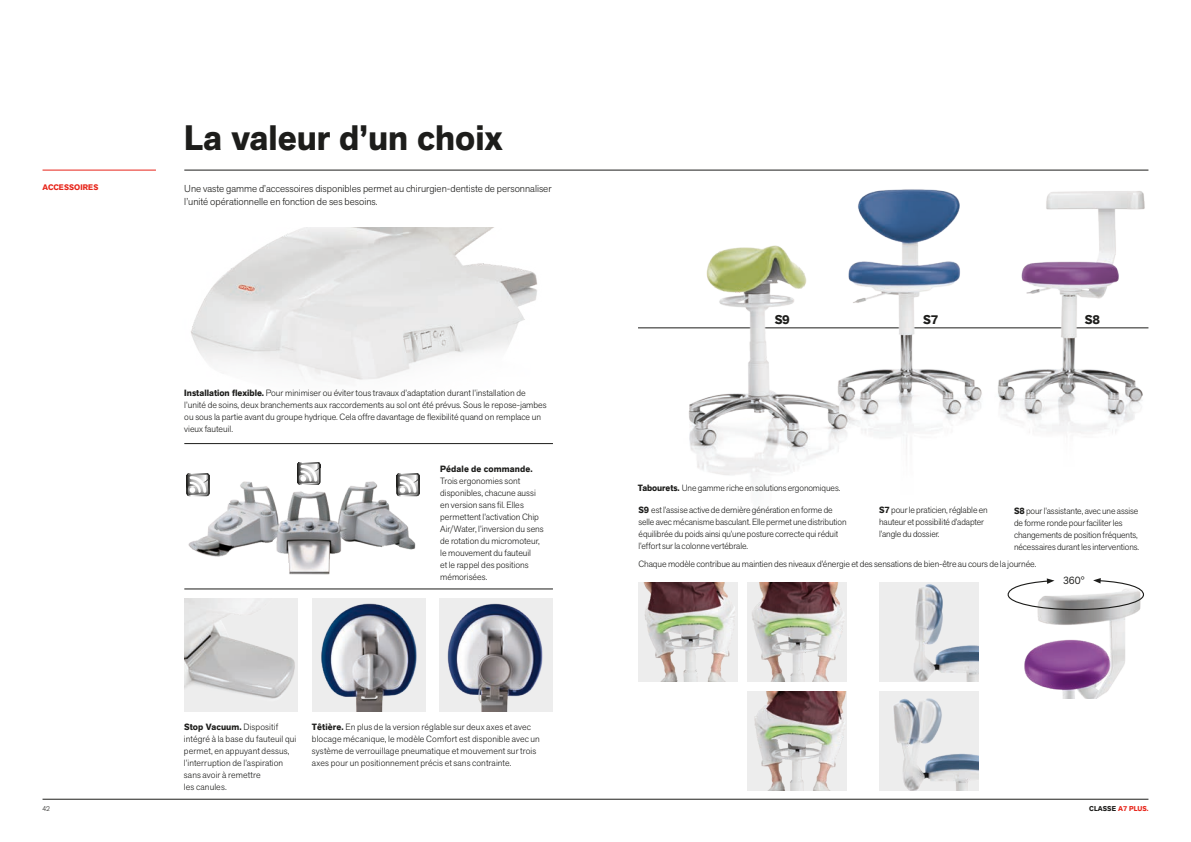
<style>
.page{position:relative;width:1191px;height:842px;background:#fff}
.page>*{position:absolute;margin:0;border:0;box-sizing:border-box;transform-origin:0 0}
.t1{font:700 35px "Akzid Grtsk Next";color:#1d1d1b}
.t2{font:700 12.6px "Akzid Grtsk Next";color:#1d1d1b}
.t3{font:10.6px "Akzid Grtsk Next";color:#1d1d1b}
.t4{font:300 10px/13px "Akzid Grtsk Next";color:#1d1d1b}
.t5{font:300 9px/12px "Akzid Grtsk Next";color:#1d1d1b}
.t6{font:700 9px "Akzid Grtsk Next";letter-spacing:.01em;color:#1d1d1b}
.t7{font:700 8px "Akzid Grtsk Next";letter-spacing:.01em;color:#e72419}
.t8{font:700 7px "Akzid Grtsk Next";letter-spacing:.01em;color:#e72419}
.t9{font:300 7px "Akzid Grtsk Next";color:#1d1d1b}
.s1{font-weight:700}
.s2{color:#1d1d1b}
</style>
<div class="page">
<hr style="left:638px;top:328px;width:510px;height:1px;background:#1d1d1b">
<hr style="left:184px;top:170px;width:964px;height:1px;background:#1d1d1b">
<hr style="left:43px;top:799px;width:1105px;height:1px;background:#1d1d1b">
<hr style="left:43px;top:170px;width:113px;height:1px;background:#e72419">
<img style="left:184px;top:598px;width:114px;height:114px">
<img style="left:440px;top:598px;width:113px;height:114px">
<img style="left:312px;top:598px;width:113px;height:114px">
<hr style="left:184px;top:443px;width:369px;height:1px;background:#1d1d1b">
<hr style="left:184px;top:589px;width:369px;height:1px;background:#1d1d1b">
<img style="left:188px;top:481px;width:228px;height:94px">
<svg style="left:186px;top:473px;width:24px;height:23px"></svg>
<svg style="left:409px;top:474px;width:11px;height:23px"></svg>
<svg style="left:396px;top:496px;width:13px;height:1px"></svg>
<svg style="left:396px;top:473px;width:23px;height:23px"></svg>
<svg style="left:320px;top:463px;width:1px;height:22px"></svg>
<svg style="left:297px;top:462px;width:23px;height:23px"></svg>
<img style="left:747px;top:582px;width:100px;height:99px">
<img style="left:747px;top:691px;width:100px;height:99px">
<img style="left:638px;top:582px;width:100px;height:99px">
<div style="left:879px;top:582px;width:99px;height:99px;background:#ededed"></div>
<img style="left:913px;top:584px;width:65px;height:97px">
<img style="left:879px;top:691px;width:99px;height:99px">
<img style="left:1024px;top:611px;width:114px;height:88px">
<svg style="left:1007px;top:578px;width:137px;height:33px"></svg>
<img style="left:666px;top:189px;width:483px;height:292px">
<img style="left:191px;top:227px;width:346px;height:153px">
<h1 class="t1" style="left:184px;top:115px;width:320px">La valeur d’un choix</h1>
<p class="t7" style="left:43px;top:182px;width:57px">ACCESSOIRES</p>
<p class="t4" style="left:184px;top:182px;width:369px">Une vaste gamme d’accessoires disponibles permet au chirurgien-dentiste de personnaliser l’unité opérationnelle en fonction de ses besoins.</p>
<p class="t5" style="left:184px;top:387px;width:364px"><span class="s1">Installation flexible.</span> Pour minimiser ou éviter tous travaux d’adaptation durant l’installation de l’unité de soins, deux branchements aux raccordements au sol ont été prévus. Sous le repose-jambes ou sous la partie avant du groupe hydrique. Cela offre davantage de flexibilité quand on remplace un vieux fauteuil.</p>
<p class="t6" style="left:440px;top:463px;width:94px">Pédale de commande.</p>
<p class="t5" style="left:440px;top:474px;width:105px">Trois ergonomies sont disponibles, chacune aussi en version sans fil. Elles permettent l’activation Chip<br>Air/Water, l’inversion du sens de rotation du micromoteur, le mouvement du fauteuil<br>et le rappel des positions mémorisées.</p>
<p class="t5" style="left:184px;top:720px;width:114px"><span class="s1">Stop Vacuum.</span> Dispositif intégré à la base du fauteuil qui permet, en appuyant dessus, l’interruption de l’aspiration sans avoir à remettre<br>les canules.</p>
<p class="t5" style="left:312px;top:720px;width:229px"><span class="s1">Têtière.</span> En plus de la version réglable sur deux axes et avec blocage mécanique, le modèle Comfort est disponible avec un système de verrouillage pneumatique et mouvement sur trois axes pour un positionnement précis et sans contrainte.</p>
<h2 class="t2" style="left:774px;top:311px;width:17px">S9</h2>
<h2 class="t2" style="left:923px;top:311px;width:17px">S7</h2>
<h2 class="t2" style="left:1084px;top:311px;width:17px">S8</h2>
<p class="t5" style="left:638px;top:482px;width:204px"><span class="s1">Tabourets.</span> Une gamme riche en solutions ergonomiques.</p>
<p class="t5" style="left:638px;top:504px;width:210px"><span class="s1">S9</span> est l’assise active de dernière génération en forme de selle avec mécanisme basculant. Elle permet une distribution équilibrée du poids ainsi qu’une posture correcte qui réduit l’effort sur la colonne vertébrale.</p>
<p class="t5" style="left:1014px;top:504px;width:127px"><span class="s1">S8</span> pour l’assistante, avec une assise de forme ronde pour faciliter les changements de position fréquents, nécessaires durant les interventions.</p>
<p class="t5" style="left:879px;top:504px;width:110px"><span class="s1">S7</span> pour le praticien, réglable en hauteur et possibilité d’adapter l’angle du dossier.</p>
<p class="t5" style="left:638px;top:558px;width:399px">Chaque modèle contribue au maintien des niveaux d’énergie et des sensations de bien-être au cours de la journée.</p>
<p class="t3" style="left:1063px;top:574px;width:23px">360°</p>
<p class="t9" style="left:43px;top:804px;width:9px">42</p>
<p class="t8" style="left:1089px;top:804px;width:61px"><span class="s2">CLASSE</span> A7 PLUS.</p>
</div>
